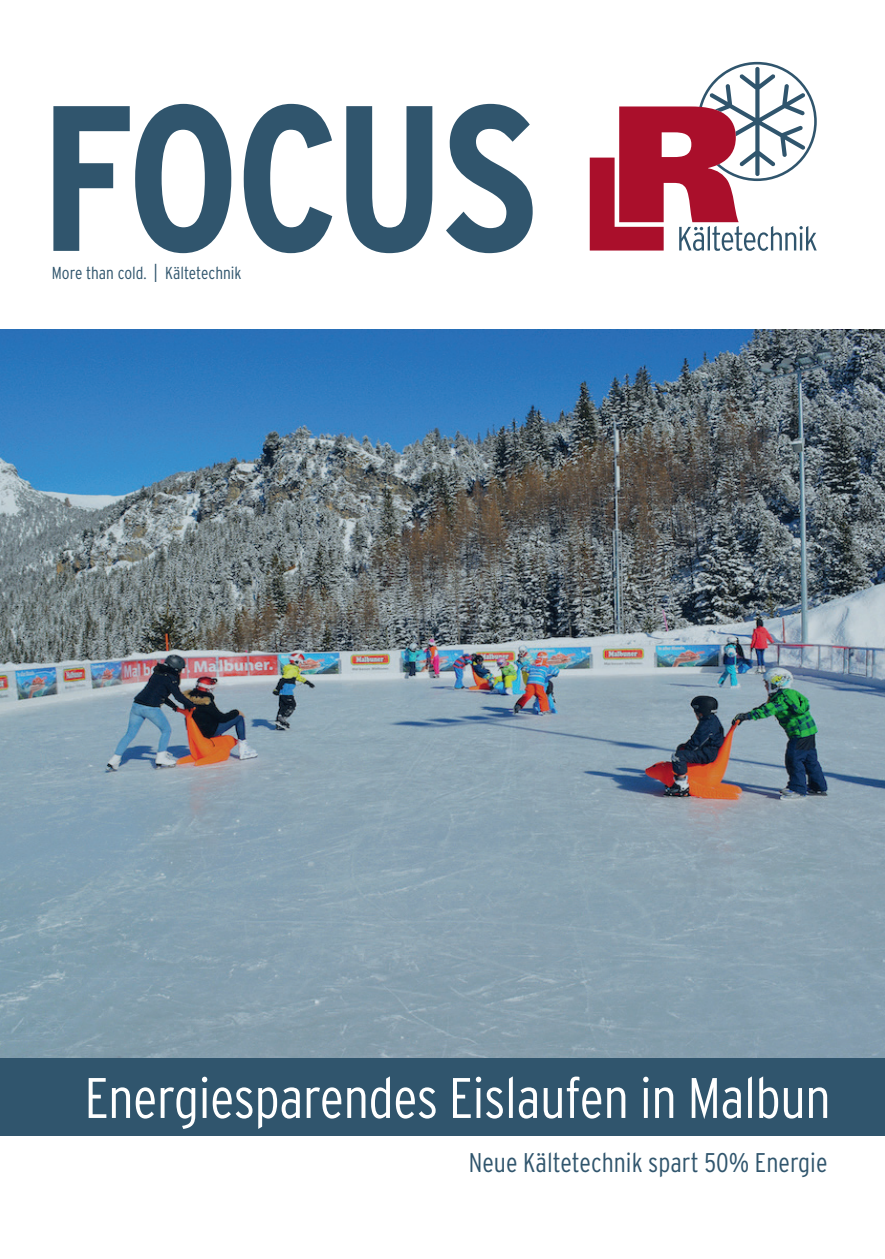
<style>
.page{position:relative;width:885px;height:1259px;background:#fff}
.page>*{position:absolute;margin:0;border:0;box-sizing:border-box;transform-origin:0 0}
.t1{font:300 57px "Interstate Condensed";letter-spacing:-.01em;color:#fff}
.t2{font:300 27px "Interstate Condensed";color:#30556d}
.t3{font:300 17.25px "Interstate Condensed";color:#30556d}
.s1{font-size:25.95px}
</style>
<div class="page">
<svg style="left:589px;top:62px;width:227px;height:189px"></svg>
<svg style="left:53px;top:104px;width:479px;height:149px"></svg>
<img style="left:0;top:330px;width:884px;height:727px">
<div style="left:0;top:1057px;width:884px;height:78px;background:#30556d"></div>
<p class="t3" style="left:52px;top:263px;width:191px">More than cold. <span class="s1">I</span> Kältetechnik</p>
<p class="t1" style="left:85px;top:1065px;width:747px">Energiesparendes Eislaufen in Malbun</p>
<p class="t2" style="left:469px;top:1147px;width:360px">Neue Kältetechnik spart 50% Energie</p>
</div>
